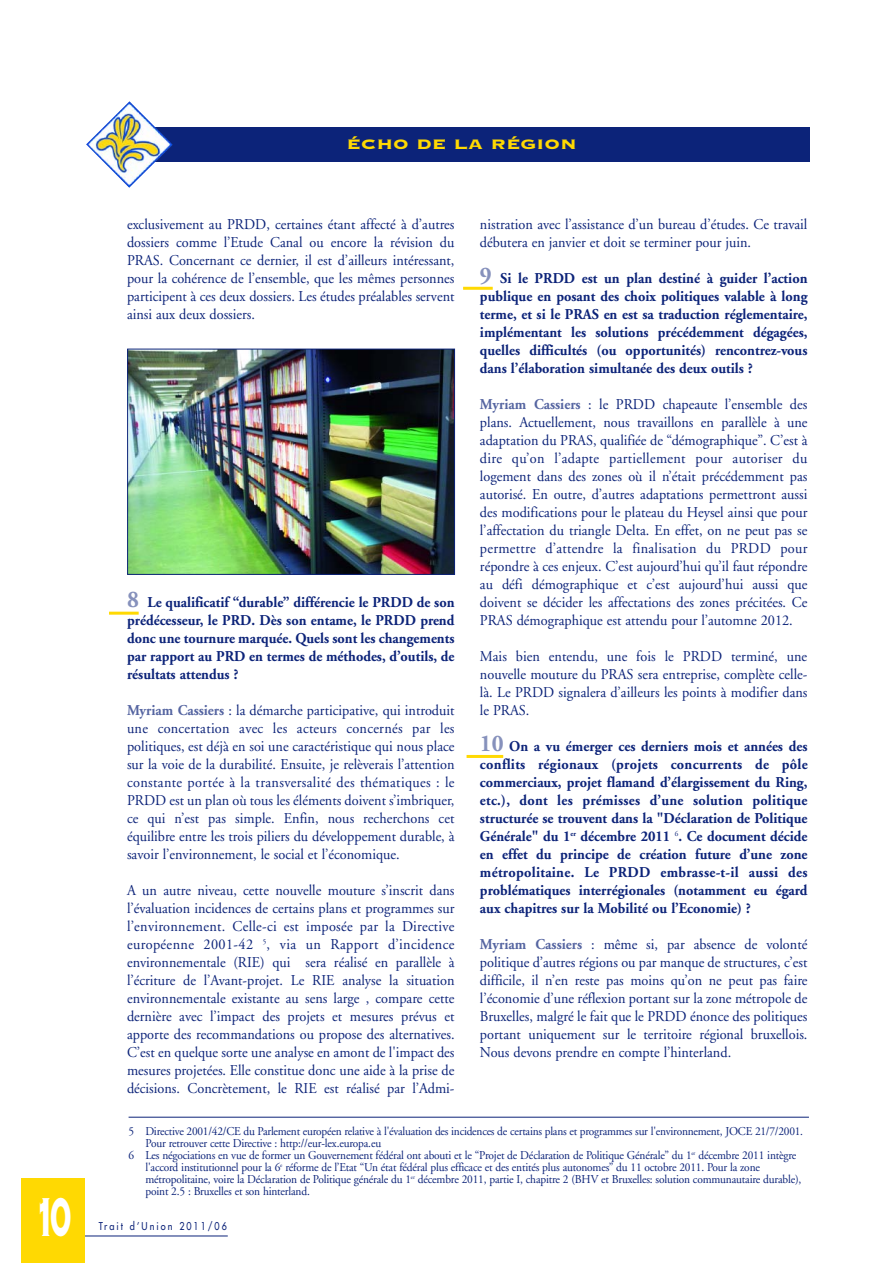
<style>
.page{position:relative;width:893px;height:1263px;background:#fff}
.page>*{position:absolute;margin:0;border:0;box-sizing:border-box;transform-origin:0 0}
.t1{font:72px "Copperplate Thirty Three BC";color:#fff;scale:.5 1}
.t2{font:18px "Copperplate Thirty Three BC";color:#ffd902;scale:1.2 1}
.t3{font:15px/18px "Adobe Garamond";color:#0c2379;text-align:justify;scale:.95 1}
.t4{font:700 15px/18px "Adobe Garamond";color:#0c2379;text-align:justify;scale:.95 1}
.t5{font:12px "Adobe Garamond";letter-spacing:-.015em;color:#0c2379;scale:.95 1}
.t6{font:10.5px "Futura";letter-spacing:.22em;color:#0c2379;scale:.87 1}
.s1{font-size:24px;color:#8691bc}
.s2{font-weight:700;color:#5565a1}
</style>
<div class="page">
<hr style="left:77px;top:1235px;width:151px;height:1px;background:#0c2379">
<div style="left:21px;top:1178px;width:64px;height:85px;background:#ffd902"></div>
<div style="left:114px;top:128px;width:695px;height:34px;background:#0c2379"></div>
<img style="left:86px;top:101px;width:87px;height:87px">
<hr style="left:129px;top:1117px;width:680px;height:1px;background:#0c2379">
<img style="left:129px;top:351px;width:324px;height:222px">
<div style="left:127px;top:349px;width:328px;height:226px;border:1px solid #0c2379"></div>
<hr style="left:109px;top:612px;width:30px;height:3px;background:#ffd902">
<hr style="left:463px;top:287px;width:30px;height:3px;background:#ffd902">
<hr style="left:467px;top:755px;width:36px;height:3px;background:#ffd902">
<h1 class="t1" style="left:34px;top:1169px;width:76px">10</h1>
<p class="t2" style="left:346px;top:132px;width:194px">ÉCHO DE LA RÉGION</p>
<p class="t3" style="left:127px;top:217px;width:346px">exclusivement au PRDD, certaines étant affecté à d’autres dossiers comme l’Etude Canal ou encore la révision du PRAS. Concernant ce dernier, il est d’ailleurs intéressant, pour la cohérence de l’ensemble, que les mêmes personnes participent à ces deux dossiers. Les études préalables servent ainsi aux deux dossiers.</p>
<p class="t4" style="left:127px;top:595px;width:346px"><span class="s1">8</span> Le qualificatif “durable” différencie le PRDD de son prédécesseur, le PRD. Dès son entame, le PRDD prend donc une tournure marquée. Quels sont les changements par rapport au PRD en termes de méthodes, d’outils, de résultats attendus ?</p>
<p class="t3" style="left:127px;top:703px;width:346px"><span class="s2">Myriam Cassiers</span> : la démarche participative, qui introduit une concertation avec les acteurs concernés par les politiques, est déjà en soi une caractéristique qui nous place sur la voie de la durabilité. Ensuite, je relèverais l’attention constante portée à la transversalité des thématiques : le PRDD est un plan où tous les éléments doivent s’imbriquer, ce qui n’est pas simple. Enfin, nous recherchons cet équilibre entre les trois piliers du développement durable, à savoir l’environnement, le social et l’économique.</p>
<p class="t3" style="left:127px;top:883px;width:346px">A un autre niveau, cette nouvelle mouture s’inscrit dans l’évaluation incidences de certains plans et programmes sur l’environnement. Celle-ci est imposée par la Directive européenne 2001-42 <sup>5</sup>, via un Rapport d’incidence environnementale (RIE) qui sera réalisé en parallèle à l’écriture de l’Avant-projet. Le RIE analyse la situation environnementale existante au sens large , compare cette dernière avec l’impact des projets et mesures prévus et apporte des recommandations ou propose des alternatives.<br>C’est en quelque sorte une analyse en amont de l'impact des mesures projetées. Elle constitue donc une aide à la prise de décisions. Concrètement, le RIE est réalisé par l’Admi-</p>
<p class="t3" style="left:480px;top:217px;width:346px">nistration avec l’assistance d’un bureau d’études. Ce travail débutera en janvier et doit se terminer pour juin.</p>
<p class="t4" style="left:480px;top:271px;width:346px"><span class="s1">9</span> Si le PRDD est un plan destiné à guider l’action publique en posant des choix politiques valable à long terme, et si le PRAS en est sa traduction réglementaire, implémentant les solutions précédemment dégagées, quelles difficultés (ou opportunités) rencontrez-vous dans l’élaboration simultanée des deux outils ?</p>
<p class="t3" style="left:480px;top:397px;width:346px"><span class="s2">Myriam Cassiers</span> : le PRDD chapeaute l’ensemble des plans. Actuellement, nous travaillons en parallèle à une adaptation du PRAS, qualifiée de “démographique”. C’est à dire qu’on l’adapte partiellement pour autoriser du logement dans des zones où il n’était précédemment pas autorisé. En outre, d’autres adaptations permettront aussi des modifications pour le plateau du Heysel ainsi que pour l’affectation du triangle Delta. En effet, on ne peut pas se permettre d’attendre la finalisation du PRDD pour répondre à ces enjeux. C’est aujourd’hui qu’il faut répondre au défi démographique et c’est aujourd’hui aussi que doivent se décider les affectations des zones précitées. Ce PRAS démographique est attendu pour l’automne 2012.</p>
<p class="t3" style="left:480px;top:649px;width:346px">Mais bien entendu, une fois le PRDD terminé, une nouvelle mouture du PRAS sera entreprise, complète celle&shy;là. Le PRDD signalera d’ailleurs les points à modifier dans le PRAS.</p>
<p class="t4" style="left:480px;top:739px;width:346px"><span class="s1">10</span> On a vu émerger ces derniers mois et années des conflits régionaux (projets concurrents de pôle commerciaux, projet flamand d’élargissement du Ring, etc.), dont les prémisses d’une solution politique structurée se trouvent dans la "Déclaration de Politique Générale" du 1<sup>er</sup> décembre 2011 <sup>6</sup>. Ce document décide en effet du principe de création future d’une zone métropolitaine. Le PRDD embrasse-t-il aussi des problématiques interrégionales (notamment eu égard aux chapitres sur la Mobilité ou l’Economie) ?</p>
<p class="t3" style="left:480px;top:937px;width:346px"><span class="s2">Myriam Cassiers</span> : même si, par absence de volonté politique d’autres régions ou par manque de structures, c’est difficile, il n’en reste pas moins qu’on ne peut pas faire l’économie d’une réflexion portant sur la zone métropole de Bruxelles, malgré le fait que le PRDD énonce des politiques portant uniquement sur le territoire régional bruxellois.<br>Nous devons prendre en compte l’hinterland.</p>
<p class="t5" style="left:129px;top:1126px;width:712px">5 Directive 2001/42/CE du Parlement européen relative à l'évaluation des incidences de certains plans et programmes sur l'environnement, JOCE 21/7/2001.</p>
<p class="t5" style="left:146px;top:1138px;width:249px">Pour retrouver cette Directive : http://eur-lex.europa.eu</p>
<p class="t5" style="left:129px;top:1150px;width:704px">6 Les négociations en vue de former un Gouvernement fédéral ont abouti et le “Projet de Déclaration de Politique Générale” du 1<sup>er</sup> décembre 2011 intègre</p>
<p class="t5" style="left:145px;top:1162px;width:648px">l'accord institutionnel pour la 6<sup>e</sup> réforme de l’Etat “Un état fédéral plus efficace et des entités plus autonomes” du 11 octobre 2011. Pour la zone</p>
<p class="t5" style="left:145px;top:1174px;width:692px">métropolitaine, voire la Déclaration de Politique générale du 1<sup>er</sup> décembre 2011, partie I, chapitre 2 (BHV et Bruxelles: solution communautaire durable),</p>
<p class="t5" style="left:145px;top:1186px;width:175px">point 2.5 : Bruxelles et son hinterland.</p>
<p class="t6" style="left:99px;top:1221px;width:149px">Trait d’Union 2011/06</p>
</div>
